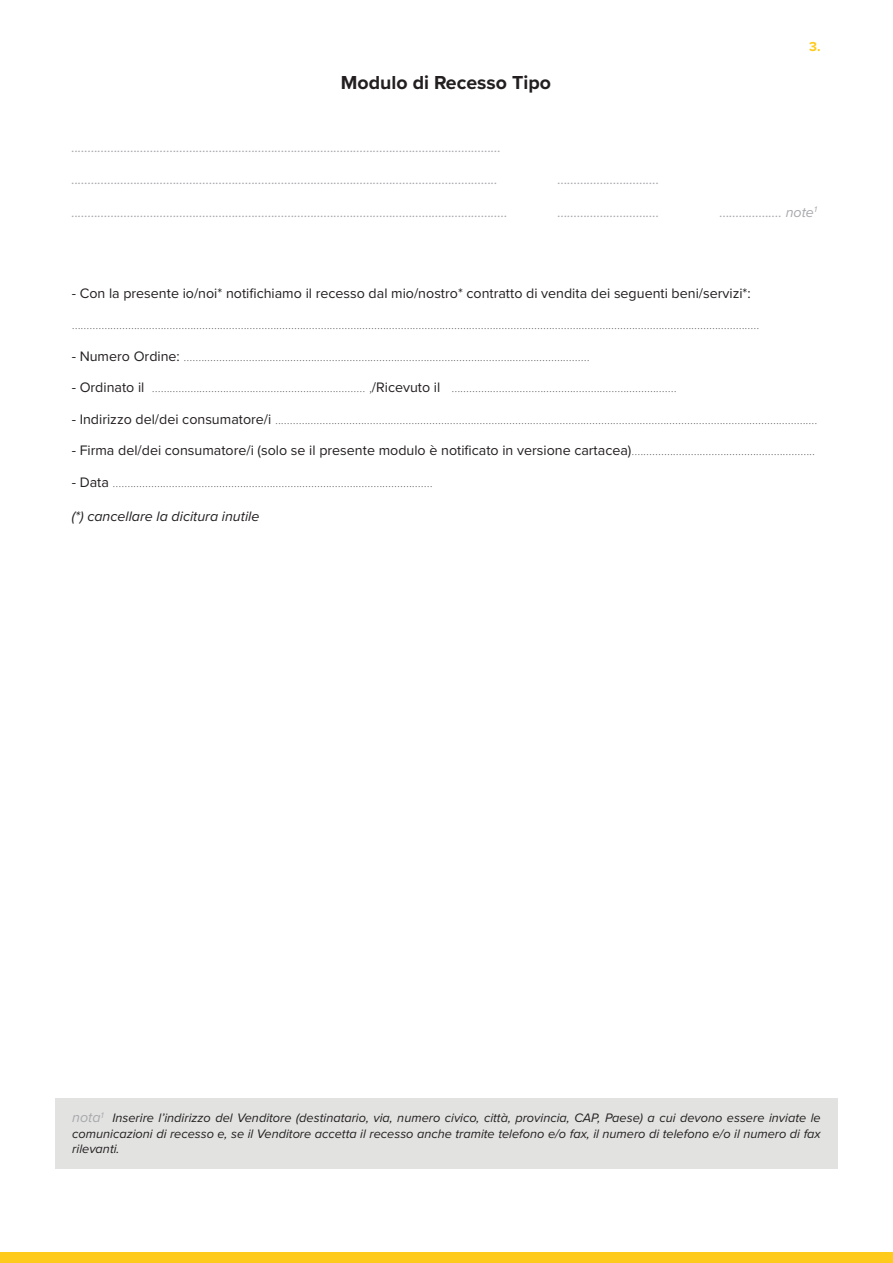
<style>
.page{position:relative;width:893px;height:1263px;background:#fff}
.page>*{position:absolute;margin:0;border:0;box-sizing:border-box;transform-origin:0 0}
.t1{font:700 19.5px "Proxima Nova";color:#231f20}
.t2{font:100 14.25px "Proxima Nova T";color:#231f20}
.t3{font:italic 14.25px "Proxima Nova";color:#a8a9ad}
.t4{font:14.25px "Proxima Nova";color:#231f20}
.t5{font:italic 14.25px "Proxima Nova";color:#231f20}
.t6{font:700 13.5px "Proxima Nova";color:#fecb1d}
.t7{font:italic 12.75px/15.3px "Proxima Nova";color:#231f20;text-align:justify}
.s1{font-family:"Proxima Nova";font-weight:400}
.s2{font-family:"Proxima Nova T";font-weight:100}
.s3{font-size:14.25px;color:#a8a9ad}
</style>
<div class="page">
<div style="left:0;top:1252px;width:893px;height:11px;background:#fecb1d"></div>
<div style="left:55px;top:1098px;width:783px;height:70px;background:#e2e2e1"></div>
<h1 class="t1" style="left:341px;top:68px;width:211px">Modulo di Recesso Tipo</h1>
<p class="t6" style="left:809px;top:36px;width:13px">3.</p>
<p class="t3" style="left:72px;top:137px;width:431px">...................................................................................................................................</p>
<p class="t3" style="left:72px;top:168px;width:428px">..................................................................................................................................</p>
<p class="t3" style="left:558px;top:168px;width:103px">...............................</p>
<p class="t3" style="left:72px;top:201px;width:437px">.....................................................................................................................................</p>
<p class="t3" style="left:558px;top:201px;width:103px">...............................</p>
<p class="t3" style="left:720px;top:201px;width:99px">................... note<sup>1</sup></p>
<p class="t4" style="left:72px;top:282px;width:680px">- Con la presente io/noi* notifichiamo il recesso dal mio/nostro* contratto di vendita dei seguenti beni/servizi*:</p>
<p class="t2" style="left:72px;top:314px;width:689px">........................................................................................................................................................................................................................................</p>
<p class="t2" style="left:72px;top:345px;width:519px"><span class="s1">- Numero Ordine:</span> .........................................................................................................................................</p>
<p class="t2" style="left:72px;top:377px;width:606px"><span class="s1">- Ordinato il</span> ........................................................................ ,<span class="s1">/Ricevuto il</span> ............................................................................</p>
<p class="t2" style="left:72px;top:408px;width:747px"><span class="s1">- Indirizzo del/dei consumatore/i</span> .......................................................................................................................................................................................</p>
<p class="t4" style="left:72px;top:440px;width:745px">- Firma del/dei consumatore/i (solo se il presente modulo è notificato in versione cartacea)<span class="s2">..............................................................</span></p>
<p class="t2" style="left:72px;top:472px;width:362px"><span class="s1">- Data</span> ............................................................................................................</p>
<p class="t5" style="left:72px;top:506px;width:189px">(*) cancellare la dicitura inutile</p>
<p class="t7" style="left:72px;top:1110px;width:750px"><span class="s3">nota</span><sup>1</sup> Inserire l’indirizzo del Venditore (destinatario, via, numero civico, città, provincia, CAP, Paese) a cui devono essere inviate le comunicazioni di recesso e, se il Venditore accetta il recesso anche tramite telefono e/o fax, il numero di telefono e/o il numero di fax rilevanti.</p>
</div>
